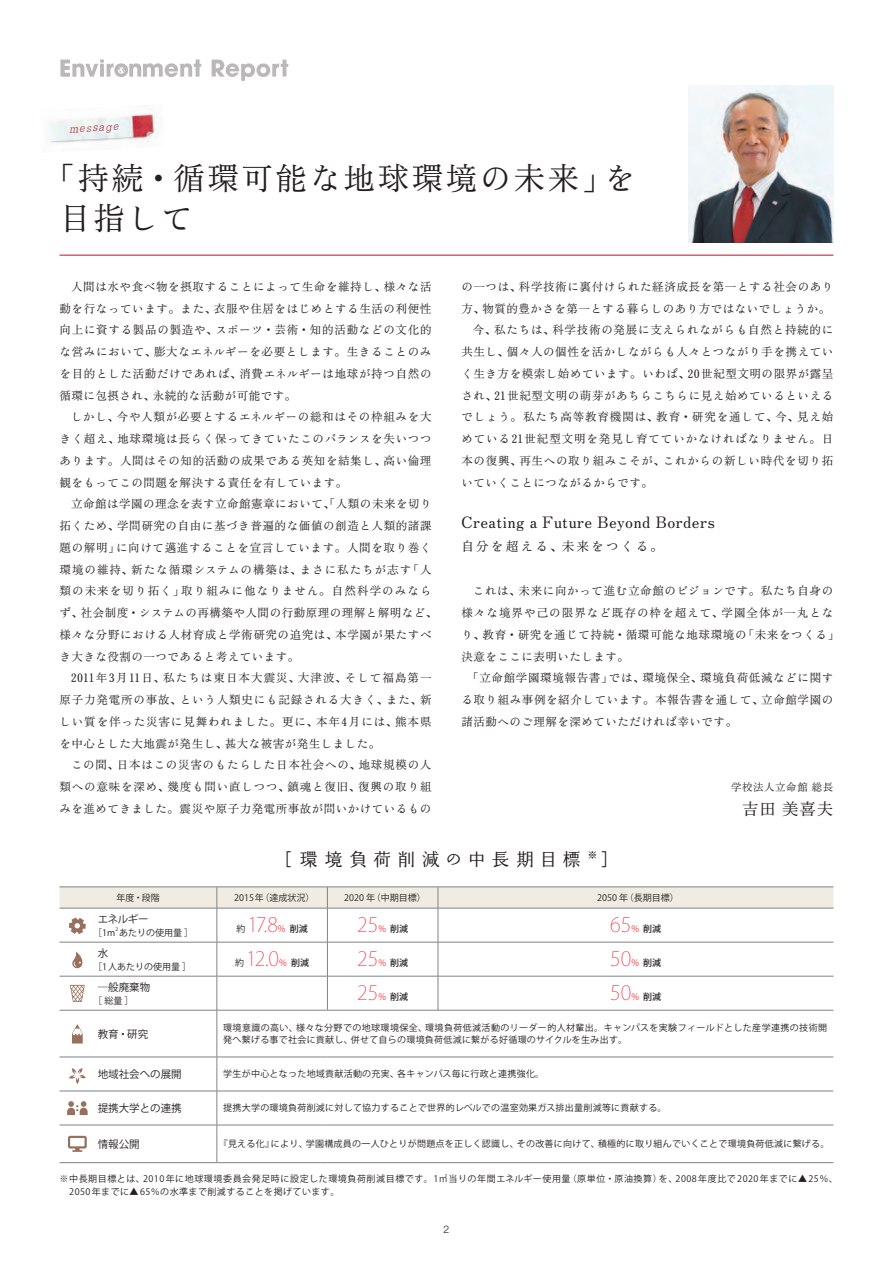
<style>
.page{position:relative;width:893px;height:1263px;background:#fff}
.page>*{position:absolute;margin:0;border:0;box-sizing:border-box;transform-origin:0 0}
.t1{font:31.5px/40.5px "Zen Old Mincho Regular 90 pv RKSJ H";letter-spacing:.08em;color:#231f20}
.t2{font:200 19.8px "Koz Go Pro";color:#ee3d49}
.t3{font:18px "Marumin Old 90 pv RKSJ H";letter-spacing:.335em;color:#231f20}
.t4{font:16.5px "Zen Old Mincho Regular 90 pv RKSJ H";color:#231f20}
.t5{font:15.75px "Zen Old Mincho Regular 90 pv RKSJ H";letter-spacing:.03em;color:#231f20}
.t6{font:12.75px "Zen Old Mincho Regular 90 pv RKSJ H";letter-spacing:.16em;color:#231f20}
.t7{font:11.55px/21.8px "Zen Old Mincho Regular 90 pv RKSJ H";letter-spacing:.05em;color:#231f20;text-align:justify}
.t8{font:11.55px "Zen Old Mincho Regular 90 pv RKSJ H";letter-spacing:.075em;color:#231f20}
.t9{font:11.55px "Zen Old Mincho Regular 90 pv RKSJ H";letter-spacing:.085em;color:#231f20}
.t10{font:10.5px "Koz Go Pro";color:#231f20}
.t11{font:10.5px "Zen Old Mincho Regular 90 pv RKSJ H";letter-spacing:.05em;color:#231f20}
.t12{font:italic 300 10.5px "Glypha LT Std";color:#b41530}
.t13{font:300 10.5px "Helvetica Neue LT Pro";color:#231f20}
.t14{font:9px/12px "Koz Go Pro";letter-spacing:.03em;color:#231f20}
.t15{font:9px/13.5px "Koz Go Pro";letter-spacing:.065em;color:#231f20}
.t16{font:9px "Koz Go Pro";color:#231f20}
.t17{font:4.95px "Koz Go Pro";color:#231f20}
.s1{font-weight:400;font-size:9px;color:#231f20}
.s2{font-weight:400;font-size:9px}
.s3{font-weight:500;font-size:9px;color:#231f20}
</style>
<div class="page">
<img style="left:48px;top:114px;width:109px;height:29px">
<img style="left:689px;top:85px;width:144px;height:157px">
<svg style="left:60px;top:909px;width:773px;height:253px"></svg>
<hr style="left:60px;top:1162px;width:157px;height:1px;background:#808285">
<hr style="left:217px;top:1162px;width:110px;height:1px;background:#808285">
<hr style="left:327px;top:1162px;width:111px;height:1px;background:#808285">
<hr style="left:438px;top:1162px;width:395px;height:1px;background:#808285">
<svg style="left:60px;top:887px;width:773px;height:21px;background:#ece7de"></svg>
<hr style="left:60px;top:908px;width:157px;height:1px;background:#808285">
<hr style="left:217px;top:908px;width:110px;height:1px;background:#808285">
<hr style="left:217px;top:908px;width:1px;height:34px;background:#808285">
<hr style="left:327px;top:908px;width:111px;height:1px;background:#808285">
<hr style="left:327px;top:908px;width:1px;height:34px;background:#808285">
<hr style="left:438px;top:908px;width:395px;height:1px;background:#808285">
<hr style="left:438px;top:908px;width:1px;height:34px;background:#808285">
<hr style="left:60px;top:942px;width:157px;height:1px;background:#808285">
<hr style="left:217px;top:942px;width:110px;height:1px;background:#808285">
<hr style="left:217px;top:942px;width:1px;height:34px;background:#808285">
<hr style="left:327px;top:942px;width:111px;height:1px;background:#808285">
<hr style="left:327px;top:942px;width:1px;height:34px;background:#808285">
<hr style="left:438px;top:942px;width:395px;height:1px;background:#808285">
<hr style="left:438px;top:942px;width:1px;height:34px;background:#808285">
<hr style="left:60px;top:976px;width:157px;height:1px;background:#808285">
<hr style="left:217px;top:976px;width:110px;height:1px;background:#808285">
<hr style="left:217px;top:976px;width:1px;height:34px;background:#808285">
<hr style="left:327px;top:976px;width:111px;height:1px;background:#808285">
<hr style="left:327px;top:976px;width:1px;height:34px;background:#808285">
<hr style="left:438px;top:976px;width:395px;height:1px;background:#808285">
<hr style="left:438px;top:976px;width:1px;height:34px;background:#808285">
<hr style="left:60px;top:1010px;width:157px;height:1px;background:#808285">
<hr style="left:217px;top:1010px;width:110px;height:1px;background:#808285">
<hr style="left:217px;top:1010px;width:1px;height:47px;background:#808285">
<hr style="left:327px;top:1010px;width:111px;height:1px;background:#808285">
<hr style="left:438px;top:1010px;width:395px;height:1px;background:#808285">
<hr style="left:60px;top:1057px;width:157px;height:1px;background:#808285">
<hr style="left:217px;top:1057px;width:110px;height:1px;background:#808285">
<hr style="left:217px;top:1057px;width:1px;height:34px;background:#808285">
<hr style="left:327px;top:1057px;width:111px;height:1px;background:#808285">
<hr style="left:438px;top:1057px;width:395px;height:1px;background:#808285">
<hr style="left:60px;top:1091px;width:157px;height:1px;background:#808285">
<hr style="left:217px;top:1091px;width:110px;height:1px;background:#808285">
<hr style="left:217px;top:1091px;width:1px;height:34px;background:#808285">
<hr style="left:327px;top:1091px;width:111px;height:1px;background:#808285">
<hr style="left:438px;top:1091px;width:395px;height:1px;background:#808285">
<hr style="left:60px;top:1125px;width:157px;height:1px;background:#808285">
<hr style="left:217px;top:1125px;width:110px;height:1px;background:#808285">
<hr style="left:217px;top:1125px;width:1px;height:37px;background:#808285">
<hr style="left:327px;top:1125px;width:111px;height:1px;background:#808285">
<hr style="left:438px;top:1125px;width:395px;height:1px;background:#808285">
<svg style="left:69px;top:917px;width:17px;height:17px"></svg>
<svg style="left:72px;top:951px;width:11px;height:17px"></svg>
<svg style="left:70px;top:985px;width:15px;height:17px"></svg>
<svg style="left:72px;top:1024px;width:11px;height:19px"></svg>
<svg style="left:69px;top:1068px;width:17px;height:16px"></svg>
<svg style="left:67px;top:1101px;width:21px;height:14px"></svg>
<svg style="left:68px;top:1136px;width:19px;height:16px"></svg>
<hr style="left:60px;top:255px;width:773px;height:1px;background:#b41530">
<svg style="left:211px;top:59px;width:78px;height:22px"></svg>
<svg style="left:60px;top:59px;width:141px;height:18px"></svg>
<p class="t12" style="left:69px;top:123px;width:51px;rotate:-3deg">message</p>
<h1 class="t1" style="left:60px;top:157px;width:577px;text-indent:-16px">「持続・循環可能な地球環境の未来」を目指して</h1>
<p class="t7" style="left:60px;top:275px;width:374px;text-indent:12px">人間は水や食べ物を摂取することによって生命を維持し、様々な活動を行なっています。また、衣服や住居をはじめとする生活の利便性向上に資する製品の製造や、スポーツ・芸術・知的活動などの文化的な営みにおいて、膨大なエネルギーを必要とします。生きることのみを目的とした活動だけであれば、消費エネルギーは地球が持つ自然の循環に包摂され、永続的な活動が可能です。</p>
<p class="t7" style="left:60px;top:406px;width:374px;text-indent:12px">しかし、今や人類が必要とするエネルギーの総和はその枠組みを大きく超え、地球環境は長らく保ってきていたこのバランスを失いつつあります。人間はその知的活動の成果である英知を結集し、高い倫理観をもってこの問題を解決する責任を有しています。</p>
<p class="t7" style="left:60px;top:493px;width:379px;text-align:left;text-indent:12px">立命館は学園の理念を表す立命館憲章において、「人類の未来を切り拓くため、学問研究の自由に基づき普遍的な価値の創造と人類的諸課題の解明」に向けて邁進することを宣言しています。人間を取り巻く環境の維持、新たな循環システムの構築は、まさに私たちが志す「人類の未来を切り拓く」取り組みに他なりません。自然科学のみならず、社会制度・システムの再構築や人間の行動原理の理解と解明など、様々な分野における人材育成と学術研究の追究は、本学園が果たすべき大きな役割の一つであると考えています。</p>
<p class="t7" style="left:60px;top:667px;width:374px;text-indent:12px">2011年3月11日、私たちは東日本大震災、大津波、そして福島第一原子力発電所の事故、という人類史にも記録される大きく、また、新しい質を伴った災害に見舞われました。更に、本年4月には、熊本県を中心とした大地震が発生し、甚大な被害が発生しました。</p>
<p class="t7" style="left:60px;top:754px;width:373px;text-indent:12px">この間、日本はこの災害のもたらした日本社会への、地球規模の人類への意味を深め、幾度も問い直しつつ、鎮魂と復旧、復興の取り組みを進めてきました。震災や原子力発電所事故が問いかけているもの</p>
<p class="t7" style="left:461px;top:275px;width:374px">の一つは、科学技術に裏付けられた経済成長を第一とする社会のあり</p>
<p class="t7" style="left:461px;top:297px;width:371px">方、物質的豊かさを第一とする暮らしのあり方ではないでしょうか。</p>
<p class="t7" style="left:473px;top:319px;width:362px">今、私たちは、科学技術の発展に支えられながらも自然と持続的に</p>
<p class="t7" style="left:461px;top:341px;width:374px">共生し、個々人の個性を活かしながらも人々とつながり手を携えてい</p>
<p class="t7" style="left:461px;top:362px;width:374px">く生き方を模索し始めています。いわば、20世紀型文明の限界が露呈</p>
<p class="t7" style="left:461px;top:384px;width:373px">され、21世紀型文明の萌芽があちらこちらに見え始めているといえる</p>
<p class="t8" style="left:461px;top:411px;width:374px">でしょう。私たち高等教育機関は、教育・研究を通して、今、見え始</p>
<p class="t8" style="left:461px;top:433px;width:374px">めている21世紀型文明を発見し育てていかなければなりません。日</p>
<p class="t7" style="left:461px;top:449px;width:373px">本の復興、再生への取り組みこそが、これからの新しい時代を切り拓</p>
<p class="t7" style="left:461px;top:471px;width:193px">いていくことにつながるからです。</p>
<h3 class="t5" style="left:461px;top:514px;width:255px">Creating a Future Beyond Borders</h3>
<p class="t6" style="left:461px;top:540px;width:203px">自分を超える、未来をつくる。</p>
<p class="t7" style="left:473px;top:580px;width:362px">これは、未来に向かって進む立命館のビジョンです。私たち自身の</p>
<p class="t9" style="left:461px;top:607px;width:374px">様々な境界や己の限界など既存の枠を超えて、学園全体が一丸とな</p>
<p class="t7" style="left:461px;top:623px;width:379px">り、教育・研究を通じて持続・循環可能な地球環境の「未来をつくる」</p>
<p class="t7" style="left:461px;top:645px;width:169px">決意をここに表明いたします。</p>
<p class="t7" style="left:467px;top:667px;width:368px">「立命館学園環境報告書」では、環境保全、環境負荷低減などに関す</p>
<p class="t7" style="left:461px;top:689px;width:373px">る取り組み事例を紹介しています。本報告書を通して、立命館学園の</p>
<p class="t7" style="left:461px;top:710px;width:277px">諸活動へのご理解を深めていただければ幸いです。</p>
<p class="t11" style="left:731px;top:782px;width:104px">学校法人立命館 総長</p>
<h3 class="t4" style="left:742px;top:800px;width:93px">吉田 美喜夫</h3>
<h3 class="t3" style="left:275px;top:850px;width:344px">［環境負荷削減の中長期目標 <sup>※</sup>］</h3>
<p class="t14" style="left:117px;top:892px;width:45px">年度・段階</p>
<p class="t16" style="left:234px;top:892px;width:82px">2015年（達成状況）</p>
<p class="t16" style="left:344px;top:892px;width:83px">2020 年（中期目標）</p>
<p class="t16" style="left:597px;top:892px;width:83px">2050 年（長期目標）</p>
<p class="t10" style="left:98px;top:912px;width:52px">エネルギー</p>
<p class="t16" style="left:93px;top:926px;width:101px">［1m あたりの使用量 ］</p>
<p class="t17" style="left:115px;top:926px;width:4px">2</p>
<h2 class="t2" style="left:236px;top:911px;width:73px"><span class="s1">約</span> 17.8<span class="s2">%</span> <span class="s3">削減</span></h2>
<h2 class="t2" style="left:357px;top:911px;width:53px">25<span class="s2">%</span> <span class="s3">削減</span></h2>
<h2 class="t2" style="left:610px;top:911px;width:53px">65<span class="s2">%</span> <span class="s3">削減</span></h2>
<p class="t10" style="left:98px;top:946px;width:12px">水</p>
<p class="t16" style="left:93px;top:960px;width:99px">［1人あたりの使用量 ］</p>
<h2 class="t2" style="left:235px;top:945px;width:75px"><span class="s1">約</span> 12.0<span class="s2">%</span> <span class="s3">削減</span></h2>
<h2 class="t2" style="left:357px;top:945px;width:53px">25<span class="s2">%</span> <span class="s3">削減</span></h2>
<h2 class="t2" style="left:610px;top:945px;width:53px">50<span class="s2">%</span> <span class="s3">削減</span></h2>
<p class="t10" style="left:98px;top:980px;width:54px">―般廃棄物</p>
<p class="t14" style="left:93px;top:995px;width:42px">［ 総量 ］</p>
<h2 class="t2" style="left:357px;top:979px;width:53px">25<span class="s2">%</span> <span class="s3">削減</span></h2>
<h2 class="t2" style="left:610px;top:979px;width:53px">50<span class="s2">%</span> <span class="s3">削減</span></h2>
<p class="t10" style="left:98px;top:1027px;width:52px">教育・研究</p>
<p class="t14" style="left:223px;top:1022px;width:605px">環境意識の高い、様々な分野での地球環境保全、環境負荷低減活動のリーダー的人材輩出。キャンパスを実験フィールドとした産学連携の技術開発へ繋げる事で社会に貢献し、併せて自らの環境負荷低減に繋がる好循環のサイクルを生み出す。</p>
<p class="t10" style="left:98px;top:1067px;width:85px">地域社会への展開</p>
<p class="t14" style="left:223px;top:1068px;width:323px">学生が中心となった地域貢献活動の充実、各キャンパス毎に行政と連携強化。</p>
<p class="t10" style="left:98px;top:1101px;width:85px">提携大学との連携</p>
<p class="t14" style="left:223px;top:1102px;width:445px">提携大学の環境負荷削減に対して協力することで世界的レベルでの温室効果ガス排出量削減等に貢献する。</p>
<p class="t10" style="left:98px;top:1137px;width:43px">情報公開</p>
<p class="t14" style="left:219px;top:1138px;width:612px">『見える化』により、学園構成員の一人ひとりが問題点を正しく認識し、その改善に向けて、積極的に取り組んでいくことで環境負荷低減に繋げる。</p>
<p class="t15" style="left:69px;top:1172px;width:770px;text-indent:-10px">※中長期目標とは、2010年に地球環境委員会発足時に設定した環境負荷削減目標です。1㎡当りの年間エネルギー使用量（原単位・原油換算）を、2008年度比で2020年までに▲25％、<br>2050年までに▲65％の水準まで削減することを掲げています。</p>
<p class="t13" style="left:444px;top:1222px;width:7px">2</p>
</div>
